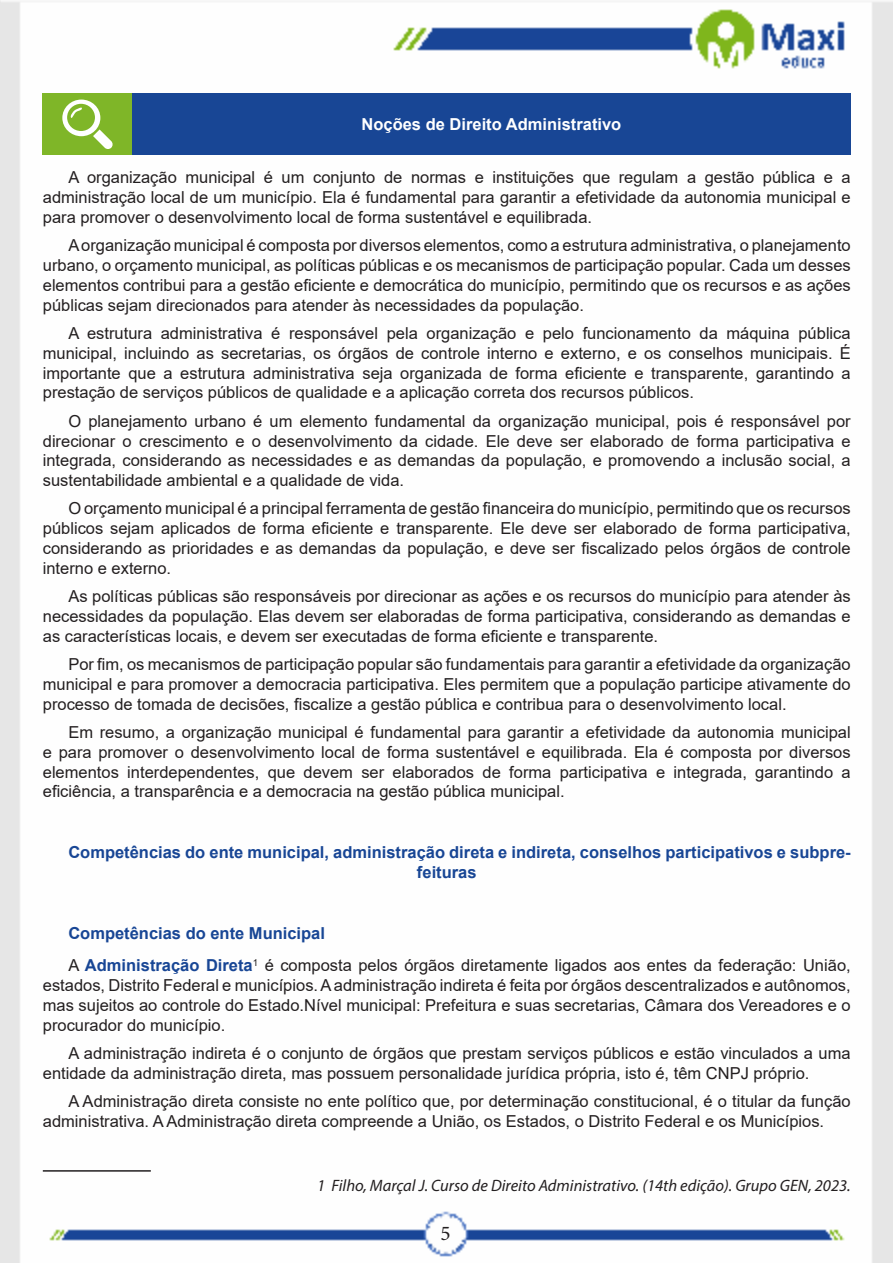
<style>
.page{position:relative;width:893px;height:1263px;background:#fff}
.page>*{position:absolute;margin:0;border:0;box-sizing:border-box;transform-origin:0 0}
.t1{font:21px "Minion Pro";color:#231f20}
.t2{font:16.5px/19.8px "Arial";color:#231f20;text-align:justify}
.TITULO_DE_ASSUNTO__CORPO{font:700 16.5px/19.8px "Arial";color:#184695}
.FONT_REF{font:italic 16.5px "Myriad Pro";color:#231f20}
.Titulo_de_Caixa{font:700 16.5px "Arial";color:#fff}
.s1{font-weight:700;color:#184695}
</style>
<div class="page">
<img style="left:0;top:0;width:893px;height:1263px">
<div style="left:43px;top:94px;width:89px;height:61px;background:#7fb628"></div>
<div style="left:132px;top:94px;width:719px;height:61px;background:#184695"></div>
<svg style="left:62px;top:100px;width:51px;height:49px"></svg>
<hr style="left:43px;top:1170px;width:108px;height:2px;background:#231f20">
<p class="Titulo_de_Caixa" style="left:362px;top:113px;width:261px">Noções de Direito Administrativo</p>
<p class="t2" style="left:43px;top:168px;width:809px;text-indent:26px">A organização municipal é um conjunto de normas e instituições que regulam a gestão pública e a administração local de um município. Ela é fundamental para garantir a efetividade da autonomia municipal e para promover o desenvolvimento local de forma sustentável e equilibrada.</p>
<p class="t2" style="left:43px;top:235px;width:809px;text-indent:26px">A organização municipal é composta por diversos elementos, como a estrutura administrativa, o planejamento urbano, o orçamento municipal, as políticas públicas e os mecanismos de participação popular. Cada um desses elementos contribui para a gestão eficiente e democrática do município, permitindo que os recursos e as ações públicas sejam direcionados para atender às necessidades da população.</p>
<p class="t2" style="left:43px;top:323px;width:809px;text-indent:26px">A estrutura administrativa é responsável pela organização e pelo funcionamento da máquina pública municipal, incluindo as secretarias, os órgãos de controle interno e externo, e os conselhos municipais. É importante que a estrutura administrativa seja organizada de forma eficiente e transparente, garantindo a prestação de serviços públicos de qualidade e a aplicação correta dos recursos públicos.</p>
<p class="t2" style="left:43px;top:411px;width:809px;text-indent:26px">O planejamento urbano é um elemento fundamental da organização municipal, pois é responsável por direcionar o crescimento e o desenvolvimento da cidade. Ele deve ser elaborado de forma participativa e integrada, considerando as necessidades e as demandas da população, e promovendo a inclusão social, a sustentabilidade ambiental e a qualidade de vida.</p>
<p class="t2" style="left:43px;top:499px;width:809px;text-indent:26px">O orçamento municipal é a principal ferramenta de gestão financeira do município, permitindo que os recursos públicos sejam aplicados de forma eficiente e transparente. Ele deve ser elaborado de forma participativa, considerando as prioridades e as demandas da população, e deve ser fiscalizado pelos órgãos de controle interno e externo.</p>
<p class="t2" style="left:43px;top:586px;width:809px;text-indent:26px">As políticas públicas são responsáveis por direcionar as ações e os recursos do município para atender às necessidades da população. Elas devem ser elaboradas de forma participativa, considerando as demandas e as características locais, e devem ser executadas de forma eficiente e transparente.</p>
<p class="t2" style="left:43px;top:654px;width:809px;text-indent:26px">Por fim, os mecanismos de participação popular são fundamentais para garantir a efetividade da organização municipal e para promover a democracia participativa. Eles permitem que a população participe ativamente do processo de tomada de decisões, fiscalize a gestão pública e contribua para o desenvolvimento local.</p>
<p class="t2" style="left:43px;top:722px;width:809px;text-indent:26px">Em resumo, a organização municipal é fundamental para garantir a efetividade da autonomia municipal e para promover o desenvolvimento local de forma sustentável e equilibrada. Ela é composta por diversos elementos interdependentes, que devem ser elaborados de forma participativa e integrada, garantindo a eficiência, a transparência e a democracia na gestão pública municipal.</p>
<p class="TITULO_DE_ASSUNTO__CORPO" style="left:417px;top:843px;width:435px;text-indent:-349px">Competências do ente municipal, administração direta e indireta, conselhos participativos e subpre&shy;feituras</p>
<p class="TITULO_DE_ASSUNTO__CORPO" style="left:68px;top:923px;width:258px">Competências do ente Municipal</p>
<p class="t2" style="left:43px;top:956px;width:809px;text-indent:26px">A <span class="s1">Administração Direta</span><sup>1</sup> é composta pelos órgãos diretamente ligados aos entes da federação: União, estados, Distrito Federal e municípios. A administração indireta é feita por órgãos descentralizados e autônomos, mas sujeitos ao controle do Estado.Nível municipal: Prefeitura e suas secretarias, Câmara dos Vereadores e o procurador do município.</p>
<p class="t2" style="left:43px;top:1043px;width:809px;text-indent:26px">A administração indireta é o conjunto de órgãos que prestam serviços públicos e estão vinculados a uma entidade da administração direta, mas possuem personalidade jurídica própria, isto é, têm CNPJ próprio.</p>
<p class="t2" style="left:43px;top:1091px;width:809px;text-indent:26px">A Administração direta consiste no ente político que, por determinação constitucional, é o titular da função administrativa. A Administração direta compreende a União, os Estados, o Distrito Federal e os Municípios.</p>
<p class="FONT_REF" style="left:317px;top:1175px;width:535px">1 Filho, Marçal J. Curso de Direito Administrativo. (14th edição). Grupo GEN, 2023.</p>
<p class="t1" style="left:440px;top:1219px;width:12px">5</p>
</div>
